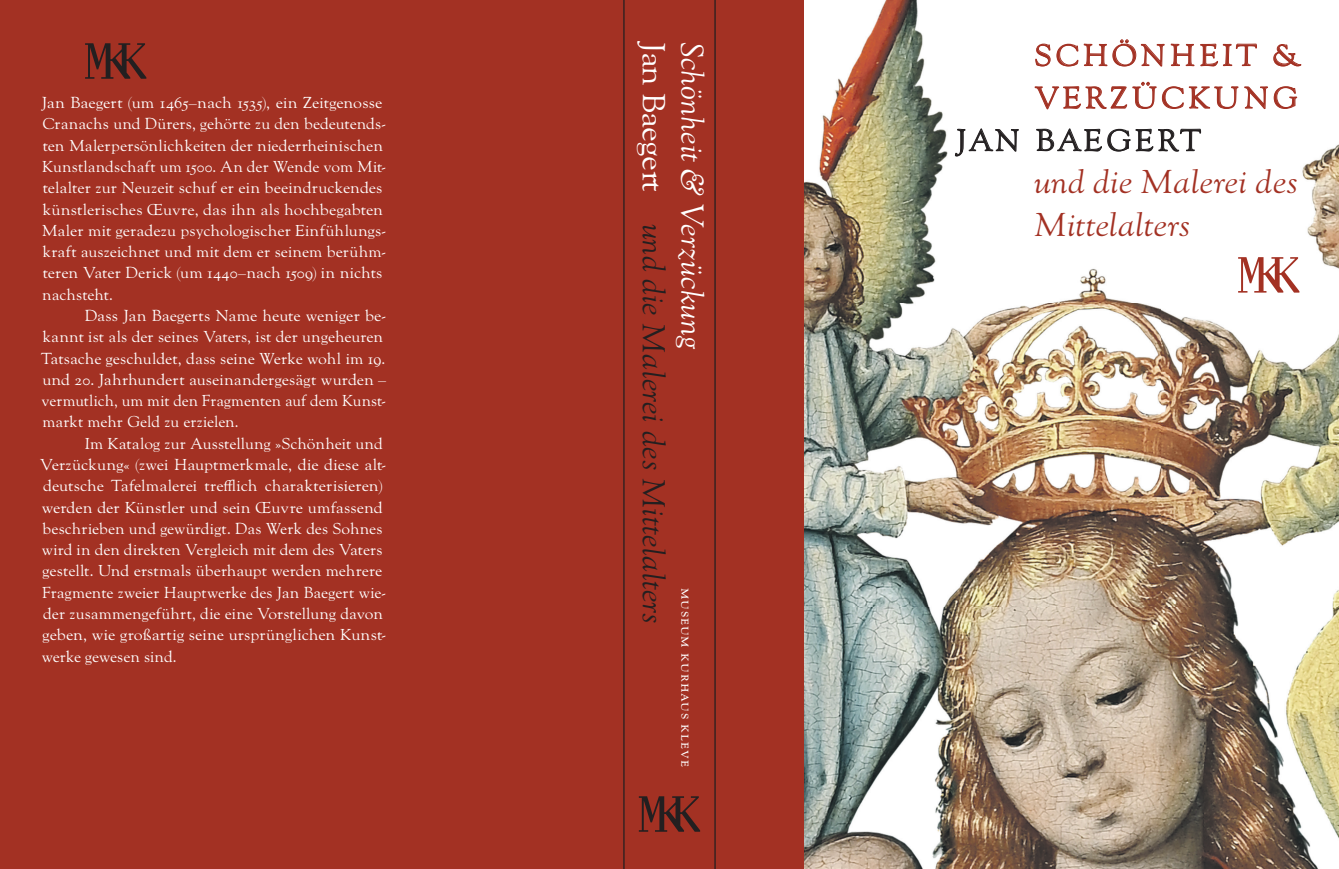
<style>
.page{position:relative;width:1339px;height:869px;background:#fff}
.page>*{position:absolute;margin:0;border:0;box-sizing:border-box;transform-origin:0 0}
.t1{font:italic 32.5px/42.5px "LTC Goudy Oldstyle Pro";letter-spacing:.005em;color:#a33123;scale:1.04 1}
.t2{font:italic 31.25px "LTC Goudy Oldstyle Pro";letter-spacing:.005em;color:#231f20}
.t3{font:italic 31.25px "LTC Goudy Oldstyle Pro";letter-spacing:.005em;color:#fff}
.t4{font:30px/42.5px "LTC Goudy Oldstyle Pro";letter-spacing:.135em;color:#a33123}
.t5{font:30px "LTC Goudy Oldstyle Pro";letter-spacing:.08em;color:#231f20}
.t6{font:15.62px/21.2px "LTC Goudy Oldstyle Pro";color:#fff}
.t7{font:15.62px "LTC Goudy Oldstyle Pro";letter-spacing:.06em;color:#fff}
.s1{font-style:normal;color:#fff}
</style>
<div class="page">
<img style="left:803px;top:0;width:535px;height:868px">
<div style="left:0;top:0;width:803px;height:868px;background:#a33123"></div>
<hr style="left:623px;top:0;width:1px;height:868px;background:#231f20">
<hr style="left:714px;top:0;width:1px;height:868px;background:#231f20">
<svg style="left:639px;top:796px;width:61px;height:35px"></svg>
<svg style="left:85px;top:43px;width:61px;height:36px"></svg>
<svg style="left:1238px;top:257px;width:61px;height:35px"></svg>
<p class="t6" style="left:42px;top:92px;width:346px">Jan Baegert (um 1465–nach 1535), ein Zeitgenosse Cranachs und Dürers, gehörte zu den bedeutends&shy;ten Malerpersönlichkeiten der niederrheinischen Kunstlandschaft um 1500. An der Wende vom Mit&shy;telalter zur Neuzeit schuf er ein beeindruckendes künstlerisches Œuvre, das ihn als hochbegabten Maler mit geradezu psychologischer Einfühlungs&shy;kraft auszeichnet und mit dem er seinem berühm&shy;teren Vater Derick (um 1440–nach 1509) in nichts nachsteht.</p>
<p class="t6" style="left:41px;top:305px;width:347px;text-indent:44px">Dass Jan Baegerts Name heute weniger be&shy;kannt ist als der seines Vaters, ist der ungeheuren Tatsache geschuldet, dass seine Werke wohl im 19. und 20. Jahrhundert auseinandergesägt wurden – vermutlich, um mit den Fragmenten auf dem Kunst&shy;markt mehr Geld zu erzielen.</p>
<p class="t6" style="left:40px;top:432px;width:348px;text-indent:45px">Im Katalog zur Ausstellung »Schönheit und Verzückung« (zwei Hauptmerkmale, die diese alt&shy;deutsche Tafelmalerei trefflich charakterisieren) werden der Künstler und sein Œuvre umfassend beschrieben und gewürdigt. Das Werk des Sohnes wird in den direkten Vergleich mit dem des Vaters gestellt. Und erstmals überhaupt werden mehrere Fragmente zweier Hauptwerke des Jan Baegert wie&shy;der zusammengeführt, die eine Vorstellung davon geben, wie großartig seine ursprünglichen Kunst&shy;werke gewesen sind.</p>
<h2 class="t2" style="left:671px;top:42px;width:583px;rotate:90deg"><span class="s1">Jan Baegert</span> und die Malerei des Mittelalters</h2>
<h2 class="t3" style="left:710px;top:42px;width:309px;rotate:90deg">Schönheit &amp; Verzückung</h2>
<p class="t7" style="left:696px;top:588px;width:180px;rotate:90deg">museum kurhaus kleve</p>
<h3 class="t4" style="left:1034px;top:34px;width:268px">SCHÖNHEIT &amp;<br>VERZÜCKUNG</h3>
<h3 class="t5" style="left:956px;top:123px;width:246px">JAN BAEGERT</h3>
<h1 class="t1" style="left:1034px;top:161px;width:255px">und die Malerei des<br>Mittelalters</h1>
</div>
